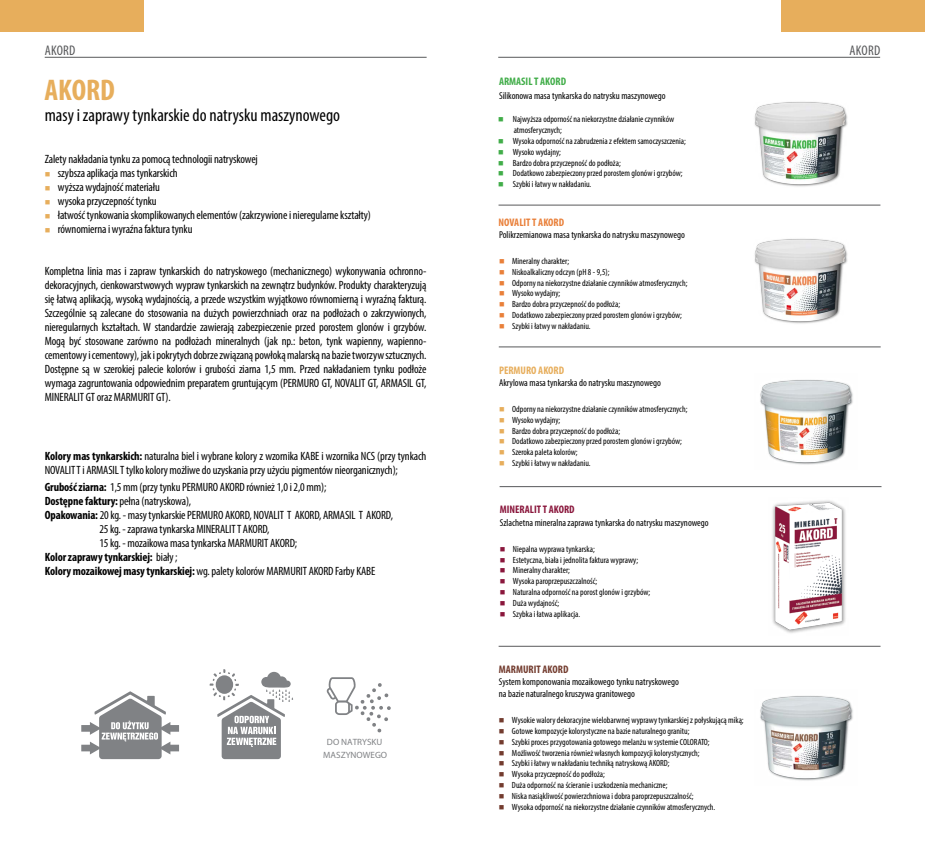
<style>
.page{position:relative;width:925px;height:859px;background:#fff}
.page>*{position:absolute;margin:0;border:0;box-sizing:border-box;transform-origin:0 0}
.t1{font:700 condensed 30px "Myriad Pro";color:#e7ae5c}
.t2{font:condensed 18px "Myriad Pro";color:#000}
.tytuł_mały{font:condensed 14px "Myriad Pro";letter-spacing:.02em;color:#58595b}
.t3{font:condensed 12px/14px "Myriad Pro";letter-spacing:-.01em;color:#000;text-align:justify}
.t4{font:700 condensed 12px "Myriad Pro";letter-spacing:-.01em;color:#000}
.t5{font:700 condensed 11px "Myriad Pro";color:#8a173c}
.t6{font:700 condensed 11px "Myriad Pro";color:#41ad49}
.t7{font:700 condensed 11px "Myriad Pro";color:#e9803a}
.t8{font:700 condensed 11px "Myriad Pro";color:#733c2f}
.t9{font:700 condensed 11px "Myriad Pro";color:#e7ae5c}
.t10{font:condensed 10px "Myriad Pro";color:#000}
.t11{font:9.1px/12.7px "Myriad Pro";color:#808285;text-align:center}
.t12{font:condensed 9px/10.8px "Myriad Pro";color:#000}
.s1{color:#e7ae5c}
.s2{color:#41ad49}
.s3{color:#e9803a}
.s4{font-weight:700}
.s5{font-weight:400}
.s6{color:#8a173c}
.s7{color:#733c2f}
</style>
<div class="page">
<div style="left:0;top:0;width:143px;height:31px;background:#e7ae5c"></div>
<div style="left:781px;top:0;width:143px;height:31px;background:#e7ae5c"></div>
<hr style="left:498px;top:205px;width:382px;height:1px;background:#58595b">
<svg style="left:81px;top:691px;width:98px;height:68px"></svg>
<svg style="left:326px;top:677px;width:65px;height:56px"></svg>
<svg style="left:209px;top:669px;width:84px;height:90px"></svg>
<hr style="left:45px;top:57px;width:381px;height:1px;background:#58595b">
<hr style="left:498px;top:57px;width:381px;height:1px;background:#58595b">
<hr style="left:498px;top:346px;width:382px;height:1px;background:#58595b">
<hr style="left:499px;top:486px;width:382px;height:1px;background:#58595b">
<hr style="left:498px;top:646px;width:382px;height:1px;background:#58595b">
<img style="left:754px;top:102px;width:94px;height:85px">
<img style="left:754px;top:239px;width:94px;height:85px">
<img style="left:760px;top:380px;width:93px;height:85px">
<img style="left:772px;top:500px;width:74px;height:133px">
<img style="left:760px;top:696px;width:93px;height:85px">
<p class="tytuł_mały" style="left:45px;top:42px;width:32px">AKORD</p>
<p class="tytuł_mały" style="left:849px;top:42px;width:32px">AKORD</p>
<p class="t1" style="left:45px;top:71px;width:72px">AKORD</p>
<p class="t2" style="left:45px;top:104px;width:297px">masy i zaprawy tynkarskie do natrysku maszynowego</p>
<p class="t3" style="left:45px;top:152px;width:214px">Zalety nakładania tynku za pomocą technologii natryskowej</p>
<p class="t3" style="left:45px;top:166px;width:134px"><span class="s1">■</span> szybsza aplikacja mas tynkarskich</p>
<p class="t3" style="left:45px;top:180px;width:117px"><span class="s1">■</span> wyższa wydajność materiału</p>
<p class="t3" style="left:45px;top:194px;width:113px"><span class="s1">■</span> wysoka przyczepność tynku</p>
<p class="t3" style="left:45px;top:208px;width:327px"><span class="s1">■</span> łatwość tynkowania skomplikowanych elementów (zakrzywione i nieregularne kształty)</p>
<p class="t3" style="left:45px;top:222px;width:149px"><span class="s1">■</span> równomierna i wyraźna faktura tynku</p>
<p class="t3" style="left:45px;top:264px;width:383px">Kompletna linia mas i zapraw tynkarskich do natryskowego (mechanicznego) wykonywania ochronno&shy;dekoracyjnych, cienkowarstwowych wypraw tynkarskich na zewnątrz budynków. Produkty charakteryzują się łatwą aplikacją, wysoką wydajnością, a przede wszystkim wyjątkowo równomierną i wyraźną fakturą.<br>Szczególnie są zalecane do stosowania na dużych powierzchniach oraz na podłożach o zakrzywionych, nieregularnych kształtach. W standardzie zawierają zabezpieczenie przed porostem glonów i grzybów.<br>Mogą być stosowane zarówno na podłożach mineralnych (jak np.: beton, tynk wapienny, wapienno&shy;cementowy i cementowy), jak i pokrytych dobrze związaną powłoką malarską na bazie tworzyw sztucznych.<br>Dostępne są w szerokiej palecie kolorów i grubości ziarna 1,5 mm. Przed nakładaniem tynku podłoże wymaga zagruntowania odpowiednim preparatem gruntującym (PERMURO GT, NOVALIT GT, ARMASIL GT, MINERALIT GT oraz MARMURIT GT).</p>
<p class="t6" style="left:499px;top:75px;width:68px">ARMASIL T AKORD</p>
<p class="t10" style="left:499px;top:89px;width:168px">Silikonowa masa tynkarska do natrysku maszynowego</p>
<p class="t12" style="left:513px;top:114px;width:162px;text-indent:-16px"><span class="s2">■</span> Najwyższa odporność na niekorzystne działanie czynników atmosferycznych;</p>
<p class="t12" style="left:498px;top:135px;width:189px"><span class="s2">■</span> Wysoka odporność na zabrudzenia z efektem samoczyszczenia;</p>
<p class="t12" style="left:498px;top:146px;width:64px"><span class="s2">■</span> Wysoko wydajny;</p>
<p class="t12" style="left:498px;top:157px;width:124px"><span class="s2">■</span> Bardzo dobra przyczepność do podłoża;</p>
<p class="t12" style="left:498px;top:168px;width:186px"><span class="s2">■</span> Dodatkowo zabezpieczony przed porostem glonów i grzybów;</p>
<p class="t12" style="left:498px;top:179px;width:95px"><span class="s2">■</span> Szybki i łatwy w nakładaniu.</p>
<p class="t7" style="left:498px;top:215px;width:67px">NOVALIT T AKORD</p>
<p class="t10" style="left:499px;top:229px;width:187px">Polikrzemianowa masa tynkarska do natrysku maszynowego</p>
<p class="t12" style="left:499px;top:256px;width:72px"><span class="s3">■</span> Mineralny charakter;</p>
<p class="t12" style="left:499px;top:266px;width:112px"><span class="s3">■</span> Niskoalkaliczny odczyn (pH 8 - 9,5);</p>
<p class="t12" style="left:499px;top:277px;width:190px"><span class="s3">■</span> Odporny na niekorzystne działanie czynników atmosferycznych;</p>
<p class="t12" style="left:499px;top:288px;width:63px"><span class="s3">■</span> Wysoko wydajny;</p>
<p class="t12" style="left:499px;top:299px;width:122px"><span class="s3">■</span> Bardzo dobra przyczepność do podłoża;</p>
<p class="t12" style="left:499px;top:310px;width:184px"><span class="s3">■</span> Dodatkowo zabezpieczony przed porostem glonów i grzybów;</p>
<p class="t12" style="left:499px;top:320px;width:93px"><span class="s3">■</span> Szybki i łatwy w nakładaniu.</p>
<p class="t9" style="left:499px;top:363px;width:67px">PERMURO AKORD</p>
<p class="t10" style="left:499px;top:377px;width:163px">Akrylowa masa tynkarska do natrysku maszynowego</p>
<p class="t3" style="left:45px;top:449px;width:383px"><span class="s4">Kolory mas tynkarskich:</span> naturalna biel i wybrane kolory z wzornika KABE i wzornika NCS (przy tynkach<br>NOVALIT T i ARMASIL T tylko kolory możliwe do uzyskania przy użyciu pigmentów nieorganicznych);</p>
<p class="t3" style="left:45px;top:480px;width:283px"><span class="s4">Grubość ziarna:</span> 1,5 mm (przy tynku PERMURO AKORD również 1,0 i 2,0 mm);</p>
<p class="t3" style="left:45px;top:494px;width:148px"><span class="s4">Dostępne faktury:</span> pełna (natryskowa),</p>
<p class="t3" style="left:45px;top:508px;width:349px"><span class="s4">Opakowania:</span> 20 kg. - masy tynkarskie PERMURO AKORD, NOVALIT T AKORD, ARMASIL T AKORD,</p>
<p class="t3" style="left:99px;top:522px;width:171px">25 kg. - zaprawa tynkarska MINERALIT T AKORD,</p>
<p class="t3" style="left:99px;top:536px;width:199px">15 kg. - mozaikowa masa tynkarska MARMURIT AKORD;</p>
<p class="t4" style="left:45px;top:549px;width:134px">Kolor zaprawy tynkarskiej: <span class="s5">biały ;</span></p>
<p class="t3" style="left:45px;top:564px;width:332px"><span class="s4">Kolory mozaikowej masy tynkarskiej:</span> wg. palety kolorów MARMURIT AKORD Farby KABE</p>
<p class="t11" style="left:323px;top:735px;width:65px">DO NATRYSKU<br>MASZYNOWEGO</p>
<p class="t12" style="left:499px;top:403px;width:190px"><span class="s1">■</span> Odporny na niekorzystne działanie czynników atmosferycznych;</p>
<p class="t12" style="left:499px;top:414px;width:63px"><span class="s1">■</span> Wysoko wydajny;</p>
<p class="t12" style="left:499px;top:425px;width:122px"><span class="s1">■</span> Bardzo dobra przyczepność do podłoża;</p>
<p class="t12" style="left:499px;top:436px;width:184px"><span class="s1">■</span> Dodatkowo zabezpieczony przed porostem glonów i grzybów;</p>
<p class="t12" style="left:499px;top:447px;width:80px"><span class="s1">■</span> Szeroka paleta kolorów;</p>
<p class="t12" style="left:499px;top:457px;width:93px"><span class="s1">■</span> Szybki i łatwy w nakładaniu.</p>
<p class="t5" style="left:499px;top:503px;width:76px">MINERALIT T AKORD</p>
<p class="t10" style="left:499px;top:517px;width:210px">Szlachetna mineralna zaprawa tynkarska do natrysku maszynowego</p>
<p class="t12" style="left:499px;top:543px;width:96px"><span class="s6">■</span> Niepalna wyprawa tynkarska;</p>
<p class="t12" style="left:499px;top:554px;width:140px"><span class="s6">■</span> Estetyczna, biała i jednolita faktura wyprawy;</p>
<p class="t12" style="left:499px;top:565px;width:72px"><span class="s6">■</span> Mineralny charakter;</p>
<p class="t12" style="left:499px;top:576px;width:99px"><span class="s6">■</span> Wysoka paroprzepuszczalność;</p>
<p class="t12" style="left:499px;top:586px;width:152px"><span class="s6">■</span> Naturalna odporność na porost glonów i grzybów;</p>
<p class="t12" style="left:499px;top:597px;width:61px"><span class="s6">■</span> Duża wydajność;</p>
<p class="t12" style="left:499px;top:608px;width:82px"><span class="s6">■</span> Szybka i łatwa aplikacja.</p>
<p class="t8" style="left:498px;top:662px;width:71px">MARMURIT AKORD</p>
<p class="t10" style="left:498px;top:676px;width:181px">System komponowania mozaikowego tynku natryskowego</p>
<p class="t10" style="left:498px;top:688px;width:137px">na bazie naturalnego kruszywa granitowego</p>
<p class="t12" style="left:498px;top:715px;width:246px"><span class="s7">■</span> Wysokie walory dekoracyjne wielobarwnej wyprawy tynkarskiej z połyskującą miką;</p>
<p class="t12" style="left:498px;top:725px;width:192px"><span class="s7">■</span> Gotowe kompozycje kolorystyczne na bazie naturalnego granitu;</p>
<p class="t12" style="left:498px;top:736px;width:212px"><span class="s7">■</span> Szybki proces przygotowania gotowego melanżu w systemie COLORATO;</p>
<p class="t12" style="left:498px;top:747px;width:202px"><span class="s7">■</span> Możliwość tworzenia również własnych kompozycji kolorystycznych;</p>
<p class="t12" style="left:498px;top:758px;width:172px"><span class="s7">■</span> Szybki i łatwy w nakładaniu techniką natryskową AKORD;</p>
<p class="t12" style="left:498px;top:769px;width:107px"><span class="s7">■</span> Wysoka przyczepność do podłoża;</p>
<p class="t12" style="left:498px;top:779px;width:170px"><span class="s7">■</span> Duża odporność na ścieranie i uszkodzenia mechaniczne;</p>
<p class="t12" style="left:498px;top:790px;width:196px"><span class="s7">■</span> Niska nasiąkliwość powierzchniowa i dobra paroprzepuszczalność;</p>
<p class="t12" style="left:498px;top:801px;width:218px"><span class="s7">■</span> Wysoka odporność na niekorzystne działanie czynników atmosferycznych.</p>
</div>
